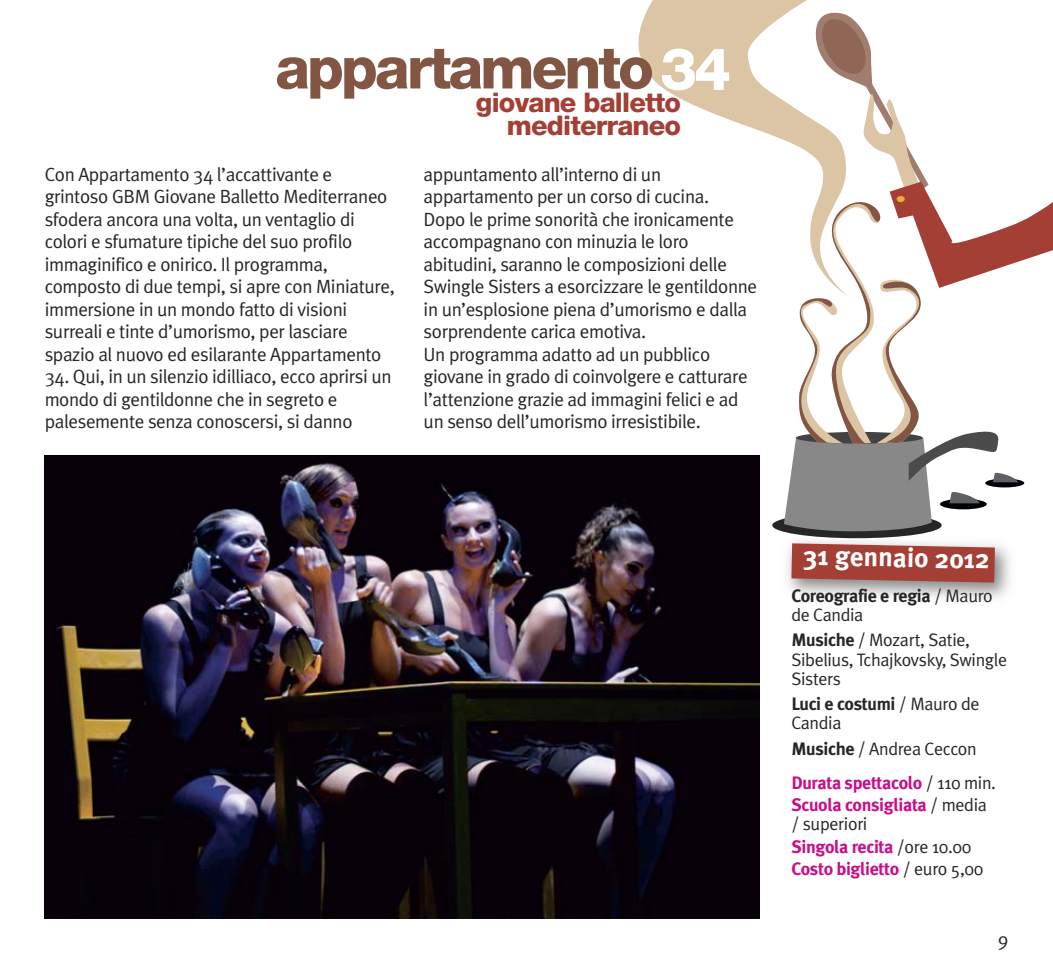
<style>
.page{position:relative;width:1053px;height:976px;background:#fff}
.page>*{position:absolute;margin:0;border:0;box-sizing:border-box;transform-origin:0 0}
.t1{font:800 58.5px "Helvetica Neue";letter-spacing:-.05em;color:#835644}
.t2{font:800 27px/22.5px "Helvetica Neue";letter-spacing:-.03em;color:#a33f34;text-align:right}
.t3{font:700 27px "Meta Plus";color:#fff}
.t4{font:19.12px/22.5px "Meta Plus Normal";letter-spacing:-.02em;color:#272627}
.t5{font:18px/25.4px "Meta Plus Normal";letter-spacing:-.02em;color:#272627}
.t6{font:700 18px/22.3px "Meta Plus";letter-spacing:-.02em;color:#ca0d89}
.t7{font:700 18px "Meta Plus";letter-spacing:-.02em;color:#272627}
.s1{color:#fff}
.s2{font-family:"Meta Plus Normal";font-weight:400}
.s3{font-family:"Meta Plus";font-weight:700}
.s4{font-family:"Meta Plus Normal";font-weight:400;color:#272627}
</style>
<div class="page">
<img style="left:45px;top:455px;width:714px;height:463px">
<img style="left:778px;top:530px;width:232px;height:69px">
<svg style="left:791px;top:543px;width:203px;height:39px"></svg>
<div style="left:772px;top:512px;width:169px;height:26px;background:#272627;border-radius:50%"></div>
<svg style="left:863px;top:31px;width:64px;height:151px"></svg>
<svg style="left:889px;top:182px;width:163px;height:351px"></svg>
<svg style="left:638px;top:0;width:225px;height:198px"></svg>
<svg style="left:985px;top:479px;width:39px;height:8px"></svg>
<svg style="left:783px;top:198px;width:235px;height:333px"></svg>
<h1 class="t1" style="left:275px;top:47px;width:457px">appartamento <span class="s1">34</span></h1>
<h2 class="t2" style="left:476px;top:94px;width:207px">giovane balletto mediterraneo</h2>
<p class="t4" style="left:45px;top:164px;width:351px">Con Appartamento 34 l’accattivante e grintoso GBM Giovane Balletto Mediterraneo sfodera ancora una volta, un ventaglio di colori e sfumature tipiche del suo profilo immaginifico e onirico. Il programma, composto di due tempi, si apre con Miniature, immersione in un mondo fatto di visioni surreali e tinte d’umorismo, per lasciare spazio al nuovo ed esilarante Appartamento</p>
<p class="t4" style="left:45px;top:367px;width:348px">34. Qui, in un silenzio idilliaco, ecco aprirsi un mondo di gentildonne che in segreto e palesemente senza conoscersi, si danno</p>
<p class="t4" style="left:423px;top:164px;width:335px">appuntamento all’interno di un appartamento per un corso di cucina.<br>Dopo le prime sonorità che ironicamente accompagnano con minuzia le loro abitudini, saranno le composizioni delle Swingle Sisters a esorcizzare le gentildonne in un’esplosione piena d’umorismo e dalla sorprendente carica emotiva.<br>Un programma adatto ad un pubblico giovane in grado di coinvolgere e catturare l’attenzione grazie ad immagini felici e ad un senso dell’umorismo irresistibile.</p>
<h2 class="t3" style="left:804px;top:545px;width:187px;rotate:1deg">31 gennaio 2012</h2>
<p class="t7" style="left:791px;top:588px;width:203px">Coreografie e regia <span class="s2">/ Mauro</span></p>
<p class="t5" style="left:791px;top:603px;width:180px">de Candia<br><span class="s3">Musiche</span> / Mozart, Satie,</p>
<p class="t5" style="left:791px;top:651px;width:217px;line-height:19.1px">Sibelius, Tchajkovsky, Swingle<br>Sisters</p>
<p class="t7" style="left:791px;top:697px;width:190px">Luci e costumi <span class="s2">/ Mauro de</span></p>
<p class="t5" style="left:791px;top:712px;width:187px">Candia<br><span class="s3">Musiche</span> / Andrea Ceccon</p>
<p class="t6" style="left:791px;top:773px;width:206px">Durata spettacolo <span class="s4">/ 110 min.<br></span>Scuola consigliata <span class="s4">/ media</span></p>
<p class="t5" style="left:791px;top:813px;width:78px">/ superiori</p>
<p class="t6" style="left:791px;top:836px;width:194px">Singola recita <span class="s4">/ore 10.00<br></span>Costo biglietto <span class="s4">/ euro 5,00</span></p>
<p class="t4" style="left:997px;top:930px;width:12px">9</p>
</div>
